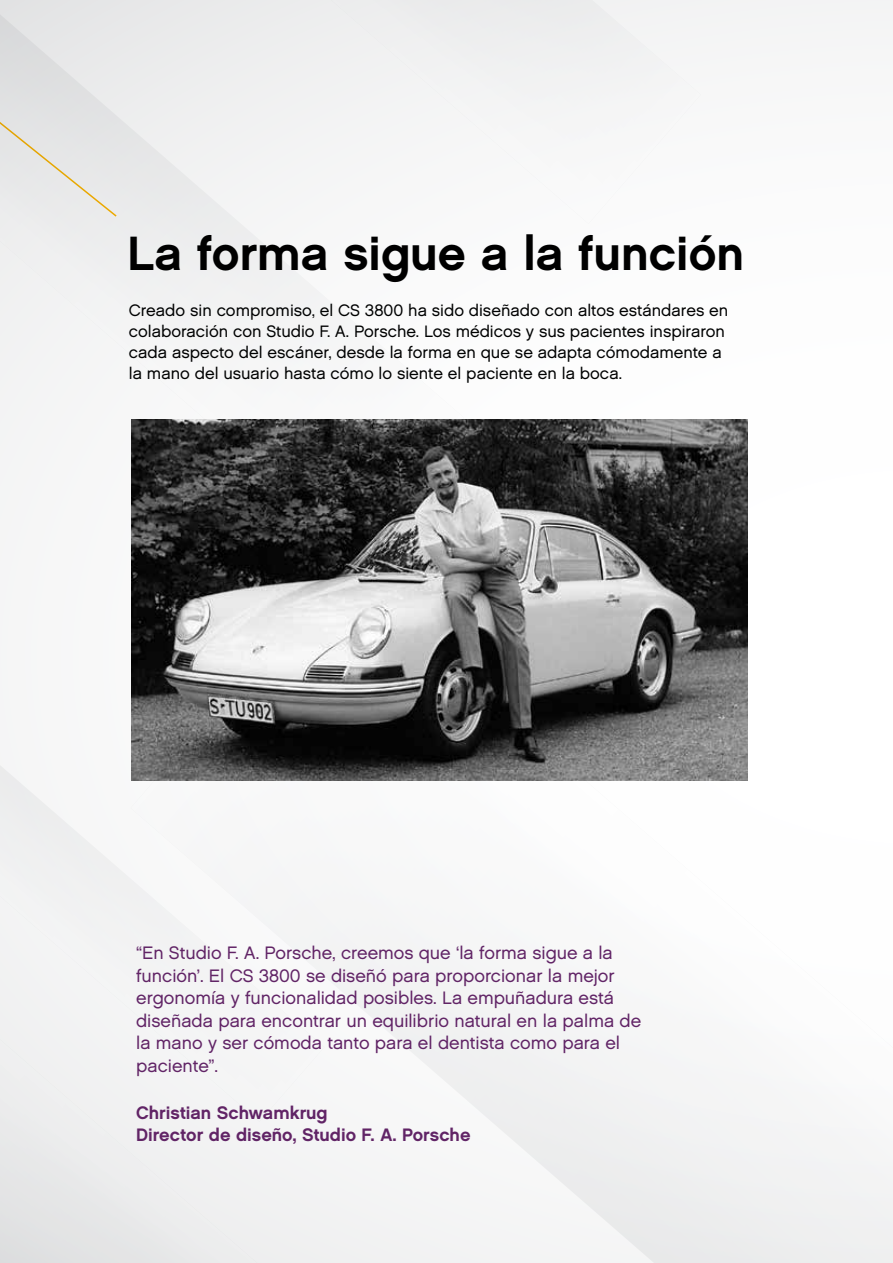
<style>
.page{position:relative;width:893px;height:1263px;background:#f6f6f6}
.page>*{position:absolute;margin:0;border:0;box-sizing:border-box;transform-origin:0 0}
.t1{font:48px "Chalet New York Nineteen Sixty";color:#000}
.t2{font:18px/22.5px "Chalet London Nineteen Sixty";color:#612466}
.t3{font:18px/22.5px "Chalet New York Nineteen Sixty";color:#612466}
.t4{font:16.5px/21px "Chalet London Nineteen Sixty";color:#000101}
</style>
<div class="page">
<div style="left:0;top:101px;width:118px;height:117px;background:#e6e6e7"></div>
<img style="left:131px;top:420px;width:617px;height:361px">
<h1 class="t1" style="left:128px;top:223px;width:618px">La forma sigue a la función</h1>
<p class="t4" style="left:129px;top:300px;width:601px">Creado sin compromiso, el CS 3800 ha sido diseñado con altos estándares en colaboración con Studio F. A. Porsche. Los médicos y sus pacientes inspiraron cada aspecto del escáner, desde la forma en que se adapta cómodamente a la mano del usuario hasta cómo lo siente el paciente en la boca.</p>
<p class="t2" style="left:136px;top:942px;width:507px">“En Studio F. A. Porsche, creemos que ‘la forma sigue a la función’. El CS 3800 se diseñó para proporcionar la mejor ergonomía y funcionalidad posibles. La empuñadura está diseñada para encontrar un equilibrio natural en la palma de la mano y ser cómoda tanto para el dentista como para el paciente”.</p>
<p class="t3" style="left:136px;top:1101px;width:336px">Christian Schwamkrug<br>Director de diseño, Studio F. A. Porsche</p>
</div>
